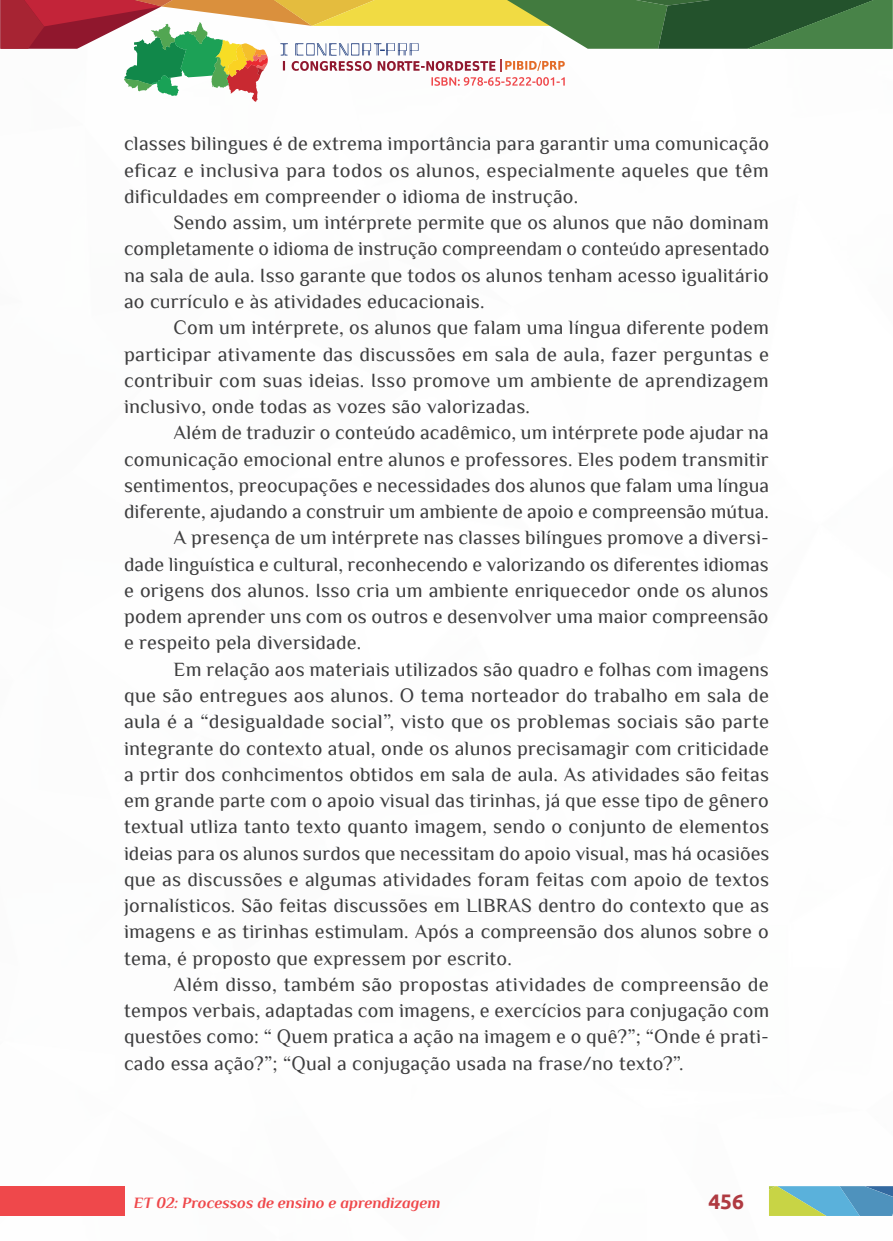
<style>
.page{position:relative;width:893px;height:1241px;background:#fff}
.page>*{position:absolute;margin:0;border:0;box-sizing:border-box;transform-origin:0 0}
.t1{font:700 21px "Ubuntu";color:#af3a41}
._6_CORPO{font:20.12px/26.2px "Philosopher";letter-spacing:.01em;color:#3e3e3f;text-align:justify}
.t2{font:italic 700 15.75px "Philosopher";color:#ef484b}
</style>
<div class="page">
<div style="left:0;top:1185px;width:124px;height:30px;background:#ef484b"></div>
<svg style="left:0;top:0;width:892px;height:102px"></svg>
<svg style="left:769px;top:1186px;width:124px;height:29px;background:#72aea9"></svg>
<p class="_6_CORPO" style="left:124px;top:131px;width:647px">classes bilingues é de extrema importância para garantir uma comunicação eficaz e inclusiva para todos os alunos, especialmente aqueles que têm dificuldades em compreender o idioma de instrução.</p>
<p class="_6_CORPO" style="left:124px;top:209px;width:647px;text-indent:50px">Sendo assim, um intérprete permite que os alunos que não dominam completamente o idioma de instrução compreendam o conteúdo apresentado na sala de aula. Isso garante que todos os alunos tenham acesso igualitário ao currículo e às atividades educacionais.</p>
<p class="_6_CORPO" style="left:124px;top:314px;width:646px;text-indent:50px">Com um intérprete, os alunos que falam uma língua diferente podem participar ativamente das discussões em sala de aula, fazer perguntas e contribuir com suas ideias. Isso promove um ambiente de aprendizagem inclusivo, onde todas as vozes são valorizadas.</p>
<p class="_6_CORPO" style="left:124px;top:419px;width:647px;text-indent:50px">Além de traduzir o conteúdo acadêmico, um intérprete pode ajudar na comunicação emocional entre alunos e professores. Eles podem transmitir sentimentos, preocupações e necessidades dos alunos que falam uma língua diferente, ajudando a construir um ambiente de apoio e compreensão mútua.</p>
<p class="_6_CORPO" style="left:124px;top:524px;width:646px;text-indent:50px">A presença de um intérprete nas classes bilíngues promove a diversi&shy;dade linguística e cultural, reconhecendo e valorizando os diferentes idiomas e origens dos alunos. Isso cria um ambiente enriquecedor onde os alunos podem aprender uns com os outros e desenvolver uma maior compreensão e respeito pela diversidade.</p>
<p class="_6_CORPO" style="left:124px;top:656px;width:647px;text-indent:50px">Em relação aos materiais utilizados são quadro e folhas com imagens que são entregues aos alunos. O tema norteador do trabalho em sala de aula é a “desigualdade social”, visto que os problemas sociais são parte integrante do contexto atual, onde os alunos precisamagir com criticidade a prtir dos conhcimentos obtidos em sala de aula. As atividades são feitas em grande parte com o apoio visual das tirinhas, já que esse tipo de gênero textual utliza tanto texto quanto imagem, sendo o conjunto de elementos ideias para os alunos surdos que necessitam do apoio visual, mas há ocasiões que as discussões e algumas atividades foram feitas com apoio de textos jornalísticos. São feitas discussões em LIBRAS dentro do contexto que as imagens e as tirinhas estimulam. Após a compreensão dos alunos sobre o tema, é proposto que expressem por escrito.</p>
<p class="_6_CORPO" style="left:124px;top:971px;width:647px;text-indent:50px">Além disso, também são propostas atividades de compreensão de tempos verbais, adaptadas com imagens, e exercícios para conjugação com questões como: “ Quem pratica a ação na imagem e o quê?”; “Onde é prati&shy;cado essa ação?”; “Qual a conjugação usada na frase/no texto?”.</p>
<p class="t2" style="left:134px;top:1193px;width:308px">ET 02: Processos de ensino e aprendizagem</p>
<p class="t1" style="left:708px;top:1188px;width:37px">456</p>
</div>
